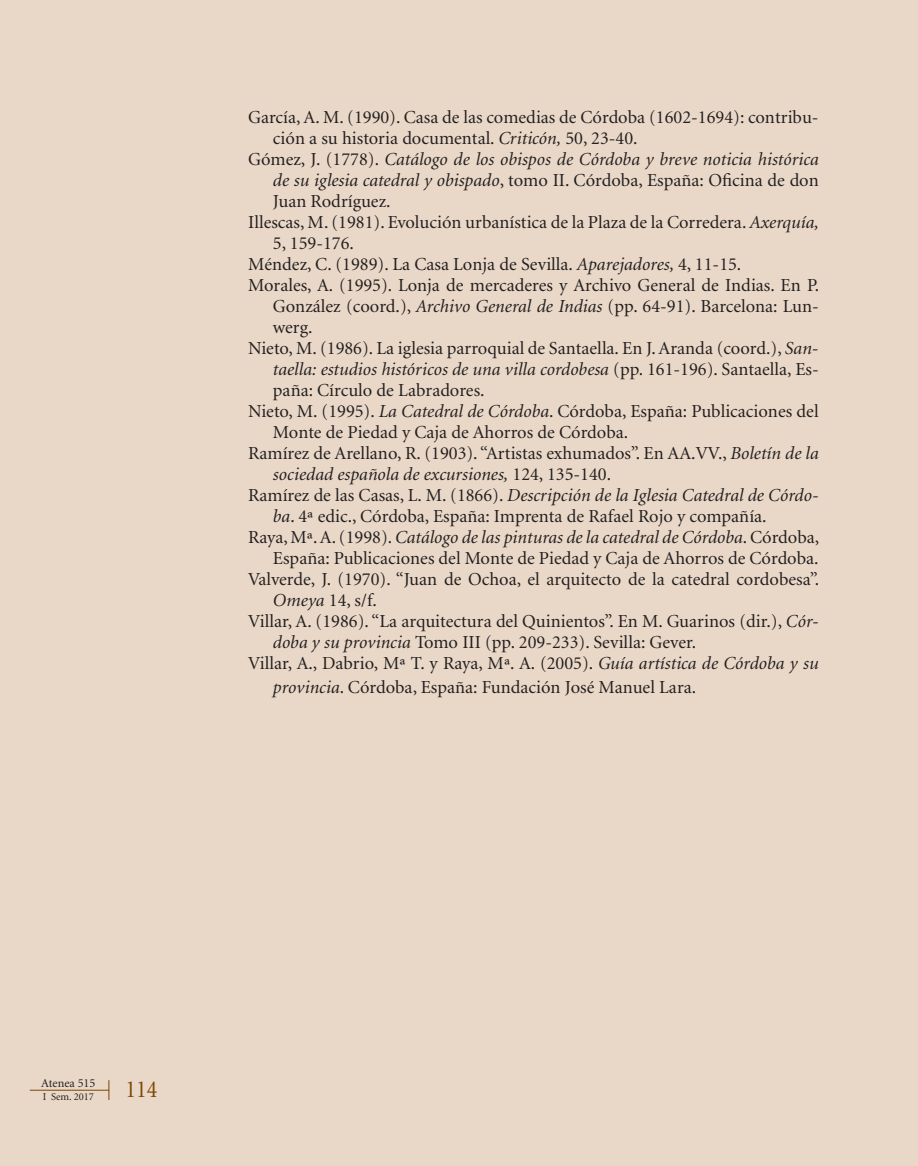
<style>
.page{position:relative;width:918px;height:1166px;background:#e9d8c7}
.page>*{position:absolute;margin:0;border:0;box-sizing:border-box;transform-origin:0 0}
.t1{font:24.5px "Minion";color:#7d4704;scale:.9 1}
.t2{font:18.38px "Minion";color:#231f20}
.t3{font:italic 18.38px "Minion";color:#231f20}
.t4{font:12.25px "Minion";color:#231f20}
.t5{font:10.5px "Minion";color:#231f20}
.s1{font-style:italic}
.s2{font-style:normal}
</style>
<div class="page">
<hr style="left:30px;top:1090px;width:79px;height:1px;background:#7d4704">
<svg style="left:109px;top:1080px;width:1px;height:20px"></svg>
<p class="t2" style="left:248px;top:108px;width:572px">García, A. M. (1990). Casa de las comedias de Córdoba (1602-1694): contribu-</p>
<p class="t2" style="left:273px;top:129px;width:366px">ción a su historia documental. <span class="s1">Criticón,</span> 50, 23-40.</p>
<p class="t3" style="left:248px;top:150px;width:572px"><span class="s2">Gómez, J. (1778).</span> Catálogo de los obispos de Córdoba y breve noticia histórica</p>
<p class="t2" style="left:273px;top:171px;width:547px"><span class="s1">de su iglesia catedral y obispado</span>, tomo II. Córdoba, España: Oficina de don</p>
<p class="t2" style="left:273px;top:192px;width:119px">Juan Rodríguez.</p>
<p class="t2" style="left:248px;top:213px;width:572px">Illescas, M. (1981). Evolución urbanística de la Plaza de la Corredera. <span class="s1">Axerquía,</span></p>
<p class="t2" style="left:273px;top:234px;width:82px">5, 159-176.</p>
<p class="t2" style="left:248px;top:255px;width:495px">Méndez, C. (1989). La Casa Lonja de Sevilla. <span class="s1">Aparejadores,</span> 4, 11-15.</p>
<p class="t2" style="left:248px;top:276px;width:572px">Morales, A. (1995). Lonja de mercaderes y Archivo General de Indias. En P.</p>
<p class="t2" style="left:273px;top:297px;width:547px">González (coord.), <span class="s1">Archivo General de Indias</span> (pp. 64-91). Barcelona: Lun-</p>
<p class="t2" style="left:273px;top:318px;width:41px">werg.</p>
<p class="t2" style="left:248px;top:339px;width:572px">Nieto, M. (1986). La iglesia parroquial de Santaella. En J. Aranda (coord.), <span class="s1">San-</span></p>
<p class="t3" style="left:273px;top:360px;width:547px">taella: estudios históricos de una villa cordobesa <span class="s2">(pp. 161-196). Santaella, Es-</span></p>
<p class="t2" style="left:273px;top:381px;width:213px">paña: Círculo de Labradores.</p>
<p class="t2" style="left:248px;top:402px;width:572px">Nieto, M. (1995). <span class="s1">La Catedral de Córdoba</span>. Córdoba, España: Publicaciones del</p>
<p class="t2" style="left:273px;top:423px;width:357px">Monte de Piedad y Caja de Ahorros de Córdoba.</p>
<p class="t2" style="left:248px;top:444px;width:572px">Ramírez de Arellano, R. (1903). “Artistas exhumados”. En AA.VV., <span class="s1">Boletín de la</span></p>
<p class="t3" style="left:273px;top:465px;width:340px">sociedad española de excursiones, <span class="s2">124, 135-140.</span></p>
<p class="t3" style="left:248px;top:486px;width:572px"><span class="s2">Ramírez de las Casas, L. M. (1866).</span> Descripción de la Iglesia Catedral de Córdo-</p>
<p class="t2" style="left:273px;top:507px;width:495px"><span class="s1">ba</span>. 4ª edic., Córdoba, España: Imprenta de Rafael Rojo y compañía.</p>
<p class="t3" style="left:248px;top:528px;width:572px"><span class="s2">Raya, Mª. A. (1998).</span> Catálogo de las pinturas de la catedral de Córdoba<span class="s2">. Córdoba,</span></p>
<p class="t2" style="left:273px;top:549px;width:547px">España: Publicaciones del Monte de Piedad y Caja de Ahorros de Córdoba.</p>
<p class="t2" style="left:248px;top:570px;width:572px">Valverde, J. (1970). “Juan de Ochoa, el arquitecto de la catedral cordobesa”.</p>
<p class="t2" style="left:273px;top:591px;width:105px"><span class="s1">Omeya</span> 14, s/f.</p>
<p class="t2" style="left:248px;top:612px;width:572px">Villar, A. (1986). “La arquitectura del Quinientos”. En M. Guarinos (dir.), <span class="s1">Cór-</span></p>
<p class="t2" style="left:273px;top:633px;width:425px"><span class="s1">doba y su provincia</span> Tomo III (pp. 209-233). Sevilla: Gever.</p>
<p class="t2" style="left:248px;top:654px;width:572px">Villar, A., Dabrio, Mª T. y Raya, Mª. A. (2005). <span class="s1">Guía artística de Córdoba y su</span></p>
<p class="t2" style="left:273px;top:678px;width:425px"><span class="s1">provincia</span>. Córdoba, España: Fundación José Manuel Lara.</p>
<p class="t4" style="left:41px;top:1077px;width:56px">Atenea 515</p>
<p class="t5" style="left:43px;top:1091px;width:53px">I Sem. 2017</p>
<h1 class="t1" style="left:126px;top:1077px;width:37px">114</h1>
</div>
